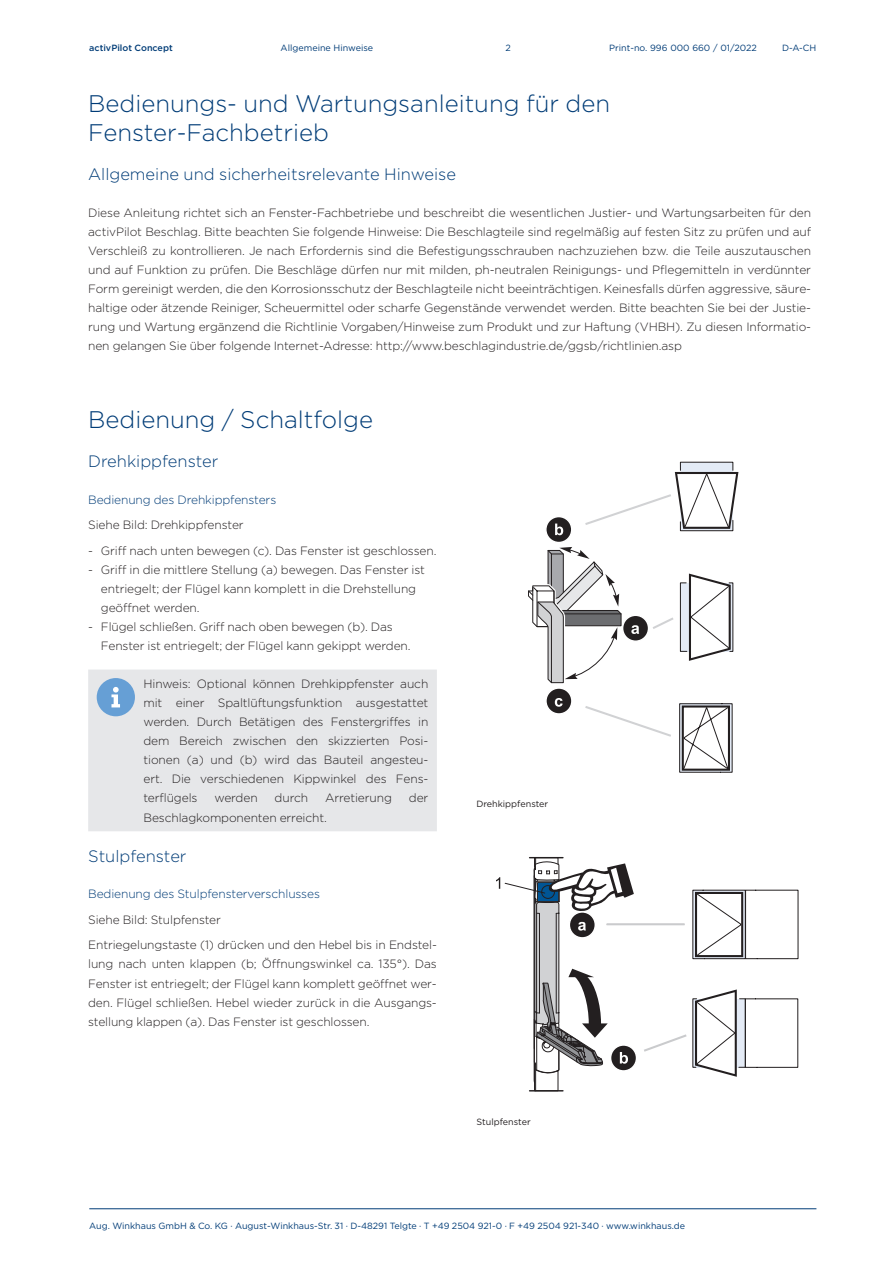
<style>
.page{position:relative;width:893px;height:1263px;background:#fff}
.page>*{position:absolute;margin:0;border:0;box-sizing:border-box;transform-origin:0 0}
.t1{font:300 24px/28.5px "Gotham";color:#013c77}
.t2{font:300 16.5px "Gotham";color:#013c77}
.t3{font:300 12px/19.2px "Gotham";letter-spacing:-.01em;color:#231f20;text-align:justify}
.t4{font:300 12px "Gotham";letter-spacing:-.01em;color:#013c77}
.t5{font:9px "Gotham";color:#013c77}
.t6{font:9px "Gotham";color:#231f20}
.t7{font:500 9px "Gotham";color:#013c77}
</style>
<div class="page">
<div style="left:88px;top:669px;width:349px;height:162px;background:#e6e7e9"></div>
<div style="left:97px;top:678px;width:38px;height:38px;background:#669fd5;border-radius:50%"></div>
<svg style="left:111px;top:687px;width:9px;height:20px"></svg>
<svg style="left:528px;top:461px;width:211px;height:312px"></svg>
<hr style="left:607px;top:923px;width:78px;height:2px;background:#cacbcd">
<svg style="left:611px;top:1045px;width:25px;height:26px"></svg>
<div style="left:610px;top:1044px;width:27px;height:28px;border:1px solid #fff;border-radius:50%"></div>
<svg style="left:692px;top:889px;width:107px;height:70px"></svg>
<svg style="left:644px;top:989px;width:155px;height:88px"></svg>
<svg style="left:496px;top:857px;width:138px;height:234px"></svg>
<hr style="left:89px;top:1208px;width:727px;height:1px;background:#013c77">
<p class="t7" style="left:89px;top:42px;width:85px">activPilot Concept</p>
<p class="t5" style="left:281px;top:42px;width:94px">Allgemeine Hinweise</p>
<p class="t5" style="left:609px;top:42px;width:149px">Print-no. 996 000 660 / 01/2022</p>
<p class="t5" style="left:782px;top:42px;width:36px">D-A-CH</p>
<p class="t5" style="left:505px;top:42px;width:7px">2</p>
<h1 class="t1" style="left:88px;top:89px;width:523px">Bedienungs- und Wartungsanleitung für den<br>Fenster-Fachbetrieb</h1>
<h2 class="t2" style="left:88px;top:164px;width:369px">Allgemeine und sicherheitsrelevante Hinweise</h2>
<p class="t3" style="left:88px;top:202px;width:724px">Diese Anleitung richtet sich an Fenster-Fachbetriebe und beschreibt die wesentlichen Justier- und Wartungsarbeiten für den activPilot Beschlag. Bitte beachten Sie folgende Hinweise: Die Beschlagteile sind regelmäßig auf festen Sitz zu prüfen und auf Verschleiß zu kontrollieren. Je nach Erfordernis sind die Befestigungsschrauben nachzuziehen bzw. die Teile auszutauschen und auf Funktion zu prüfen. Die Beschläge dürfen nur mit milden, ph-neutralen Reinigungs- und Pflegemitteln in verdünnter Form gereinigt werden, die den Korrosionsschutz der Beschlagteile nicht beeinträchtigen. Keinesfalls dürfen aggressive, säure&shy;haltige oder ätzende Reiniger, Scheuermittel oder scharfe Gegenstände verwendet werden. Bitte beachten Sie bei der Justie&shy;rung und Wartung ergänzend die Richtlinie Vorgaben/Hinweise zum Produkt und zur Haftung (VHBH). Zu diesen Informatio&shy;nen gelangen Sie über folgende Internet-Adresse: http://www.beschlagindustrie.de/ggsb/richtlinien.asp</p>
<h1 class="t1" style="left:88px;top:405px;width:286px">Bedienung / Schaltfolge</h1>
<h2 class="t2" style="left:88px;top:451px;width:132px">Drehkippfenster</h2>
<p class="t4" style="left:88px;top:492px;width:190px">Bedienung des Drehkippfensters</p>
<p class="t3" style="left:88px;top:515px;width:157px">Siehe Bild: Drehkippfenster</p>
<p class="t3" style="left:88px;top:540px;width:350px">- Griff nach unten bewegen (c). Das Fenster ist geschlossen.</p>
<p class="t3" style="left:101px;top:560px;width:325px;text-align:left;text-indent:-13px">- Griff in die mittlere Stellung (a) bewegen. Das Fenster ist entriegelt; der Flügel kann komplett in die Drehstellung geöffnet werden.</p>
<p class="t3" style="left:101px;top:617px;width:311px;text-indent:-13px">- Flügel schließen. Griff nach oben bewegen (b). Das<br>Fenster ist entriegelt; der Flügel kann gekippt werden.</p>
<p class="t3" style="left:143px;top:673px;width:286px">Hinweis: Optional können Drehkippfenster auch mit einer Spaltlüftungsfunktion ausgestattet werden. Durch Betätigen des Fenstergriffes in dem Bereich zwischen den skizzierten Posi&shy;tionen (a) und (b) wird das Bauteil angesteu&shy;ert. Die verschiedenen Kippwinkel des Fens&shy;terflügels</p>
<p class="t3" style="left:214px;top:788px;width:45px">werden</p>
<p class="t3" style="left:275px;top:788px;width:35px">durch</p>
<p class="t3" style="left:325px;top:788px;width:68px">Arretierung</p>
<p class="t3" style="left:409px;top:788px;width:21px">der</p>
<p class="t3" style="left:143px;top:807px;width:185px">Beschlagkomponenten erreicht.</p>
<h2 class="t2" style="left:88px;top:846px;width:100px">Stulpfenster</h2>
<p class="t4" style="left:88px;top:886px;width:233px">Bedienung des Stulpfensterverschlusses</p>
<p class="t3" style="left:88px;top:906px;width:350px;line-height:25.5px">Siehe Bild: Stulpfenster<br>Entriegelungstaste (1) drücken und den Hebel bis in Endstel-</p>
<p class="t3" style="left:88px;top:954px;width:350px">lung nach unten klappen (b; Öffnungswinkel ca. 135°). Das Fenster ist entriegelt; der Flügel kann komplett geöffnet wer&shy;den. Flügel schließen. Hebel wieder zurück in die Ausgangs&shy;stellung klappen (a). Das Fenster ist geschlossen.</p>
<p class="t6" style="left:476px;top:798px;width:73px">Drehkippfenster</p>
<p class="t6" style="left:476px;top:1116px;width:56px">Stulpfenster</p>
<p class="t5" style="left:89px;top:1220px;width:597px">Aug. Winkhaus GmbH &amp; Co. KG · August-Winkhaus-Str. 31 · D-48291 Telgte · T +49 2504 921-0 · F +49 2504 921-340 · www.winkhaus.de</p>
</div>
